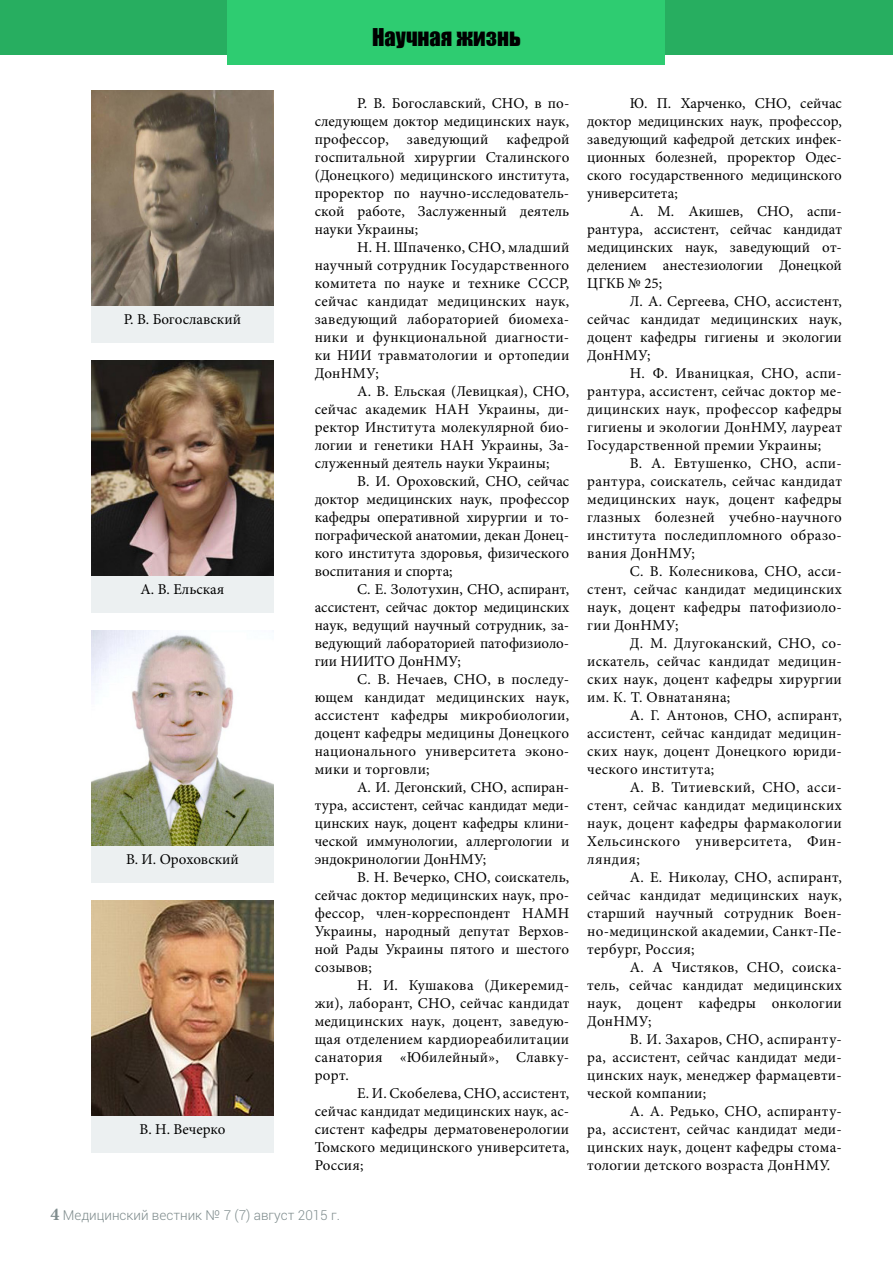
<style>
.page{position:relative;width:893px;height:1263px;background:#fff}
.page>*{position:absolute;margin:0;border:0;box-sizing:border-box;transform-origin:0 0}
.t1{font:22.5px "Impact";color:#000}
.t2{font:15px/18px "Minion Pro";letter-spacing:.015em;color:#000;text-align:justify}
.t3{font:15px "Minion Pro";letter-spacing:-.005em;color:#000}
.t4{font:300 13.5px "Roboto";color:#7f8c8d}
.s1{font-family:"Minion Pro";font-weight:700;font-size:18px}
</style>
<div class="page">
<div style="left:0;top:0;width:893px;height:54px;background:#27ae60"></div>
<div style="left:228px;top:0;width:437px;height:65px;background:#2ecc71"></div>
<img style="left:91px;top:90px;width:183px;height:216px">
<div style="left:91px;top:306px;width:183px;height:36px;background:#ecf0f1"></div>
<img style="left:91px;top:360px;width:183px;height:216px">
<div style="left:91px;top:576px;width:183px;height:36px;background:#ecf0f1"></div>
<img style="left:91px;top:630px;width:183px;height:216px">
<div style="left:91px;top:846px;width:183px;height:36px;background:#ecf0f1"></div>
<img style="left:91px;top:900px;width:183px;height:216px">
<div style="left:91px;top:1116px;width:183px;height:36px;background:#ecf0f1"></div>
<h1 class="t1" style="left:372px;top:20px;width:150px">Научная жизнь</h1>
<p class="t2" style="left:124px;top:310px;width:119px">Р. В. Богославский</p>
<p class="t2" style="left:141px;top:580px;width:85px">А. В. Ельская</p>
<p class="t2" style="left:126px;top:850px;width:114px">В. И. Ороховский</p>
<p class="t3" style="left:140px;top:1119px;width:87px">В. Н. Вечерко</p>
<p class="t2" style="left:315px;top:94px;width:256px;text-indent:43px">Р. В. Богославский, СНО, в по&shy;следующем доктор медицинских наук, профессор, заведующий кафедрой госпитальной хирургии Сталинского (Донецкого) медицинского института, проректор по научно-исследователь&shy;ской работе, Заслуженный деятель науки Украины;</p>
<p class="t2" style="left:315px;top:238px;width:256px;text-indent:43px">Н. Н. Шпаченко, СНО, младший научный сотрудник Государственного комитета по науке и технике СССР, сейчас кандидат медицинских наук, заведующий лабораторией биомеха&shy;ники и функциональной диагности&shy;ки НИИ травматологии и ортопедии ДонНМУ;</p>
<p class="t2" style="left:315px;top:382px;width:256px;text-indent:43px">А. В. Ельская (Левицкая), СНО, сейчас академик НАН Украины, ди&shy;ректор Института молекулярной био&shy;логии и генетики НАН Украины, За&shy;служенный деятель науки Украины;</p>
<p class="t2" style="left:315px;top:472px;width:256px;text-indent:43px">В. И. Ороховский, СНО, сейчас доктор медицинских наук, профессор кафедры оперативной хирургии и то&shy;пографической анатомии, декан Донец&shy;кого института здоровья, физического воспитания и спорта;</p>
<p class="t2" style="left:315px;top:580px;width:256px;text-indent:43px">С. Е. Золотухин, СНО, аспирант, ассистент, сейчас доктор медицинских наук, ведущий научный сотрудник, за&shy;ведующий лабораторией патофизиоло&shy;гии НИИТО ДонНМУ;</p>
<p class="t2" style="left:315px;top:670px;width:256px;text-indent:43px">С. В. Нечаев, СНО, в последу&shy;ющем кандидат медицинских наук, ассистент кафедры микробиологии, доцент кафедры медицины Донецкого национального университета эконо&shy;мики и торговли;</p>
<p class="t2" style="left:315px;top:778px;width:256px;text-indent:43px">А. И. Дегонский, СНО, аспиран&shy;тура, ассистент, сейчас кандидат меди&shy;цинских наук, доцент кафедры клини&shy;ческой иммунологии, аллергологии и эндокринологии ДонНМУ;</p>
<p class="t2" style="left:315px;top:868px;width:256px;text-indent:43px">В. Н. Вечерко, СНО, соискатель, сейчас доктор медицинских наук, про&shy;фессор, член-корреспондент НАМН Украины, народный депутат Верхов&shy;ной Рады Украины пятого и шестого созывов;</p>
<p class="t2" style="left:315px;top:976px;width:256px;text-indent:43px">Н. И. Кушакова (Дикеремид&shy;жи), лаборант, СНО, сейчас кандидат медицинских наук, доцент, заведую&shy;щая отделением кардиореабилитации санатория «Юбилейный», Славку&shy;рорт.</p>
<p class="t2" style="left:315px;top:1084px;width:256px;text-indent:43px">Е. И. Скобелева, СНО, ассистент, сейчас кандидат медицинских наук, ас&shy;систент кафедры дерматовенерологии Томского медицинского университета, Россия;</p>
<p class="t4" style="left:51px;top:1206px;width:291px"><span class="s1">4</span> Медицинский вестник № 7 (7) август 2015 г.</p>
<p class="t2" style="left:587px;top:94px;width:256px;text-indent:43px">Ю. П. Харченко, СНО, сейчас доктор медицинских наук, профессор, заведующий кафедрой детских инфек&shy;ционных болезней, проректор Одес&shy;ского государственного медицинского университета;</p>
<p class="t2" style="left:587px;top:202px;width:256px;text-indent:43px">А. М. Акишев, СНО, аспи&shy;рантура, ассистент, сейчас кандидат медицинских наук, заведующий от&shy;делением анестезиологии Донецкой ЦГКБ № 25;</p>
<p class="t2" style="left:587px;top:292px;width:256px;text-indent:43px">Л. А. Сергеева, СНО, ассистент, сейчас кандидат медицинских наук, доцент кафедры гигиены и экологии ДонНМУ;</p>
<p class="t2" style="left:587px;top:364px;width:256px;text-indent:43px">Н. Ф. Иваницкая, СНО, аспи&shy;рантура, ассистент, сейчас доктор ме&shy;дицинских наук, профессор кафедры гигиены и экологии ДонНМУ, лауреат Государственной премии Украины;</p>
<p class="t2" style="left:587px;top:454px;width:256px;text-indent:43px">В. А. Евтушенко, СНО, аспи&shy;рантура, соискатель, сейчас кандидат медицинских наук, доцент кафедры глазных болезней учебно-научного института последипломного образо&shy;вания ДонНМУ;</p>
<p class="t2" style="left:587px;top:562px;width:256px;text-indent:43px">С. В. Колесникова, СНО, асси&shy;стент, сейчас кандидат медицинских наук, доцент кафедры патофизиоло&shy;гии ДонНМУ;</p>
<p class="t2" style="left:587px;top:634px;width:256px;text-indent:43px">Д. М. Длугоканский, СНО, со&shy;искатель, сейчас кандидат медицин&shy;ских наук, доцент кафедры хирургии им. К. Т. Овнатаняна;</p>
<p class="t2" style="left:587px;top:706px;width:256px;text-indent:43px">А. Г. Антонов, СНО, аспирант, ассистент, сейчас кандидат медицин&shy;ских наук, доцент Донецкого юриди&shy;ческого института;</p>
<p class="t2" style="left:587px;top:778px;width:256px;text-indent:43px">А. В. Титиевский, СНО, асси&shy;стент, сейчас кандидат медицинских наук, доцент кафедры фармакологии Хельсинского университета, Фин&shy;ляндия;</p>
<p class="t2" style="left:587px;top:868px;width:256px;text-indent:43px">А. Е. Николау, СНО, аспирант, сейчас кандидат медицинских наук, старший научный сотрудник Воен&shy;но-медицинской академии, Санкт-Пе&shy;тербург, Россия;</p>
<p class="t2" style="left:587px;top:958px;width:256px;text-indent:43px">А. А Чистяков, СНО, соиска&shy;тель, сейчас кандидат медицинских наук, доцент кафедры онкологии ДонНМУ;</p>
<p class="t2" style="left:587px;top:1030px;width:256px;text-indent:43px">В. И. Захаров, СНО, аспиранту&shy;ра, ассистент, сейчас кандидат меди&shy;цинских наук, менеджер фармацевти&shy;ческой компании;</p>
<p class="t2" style="left:587px;top:1102px;width:256px;text-indent:43px">А. А. Редько, СНО, аспиранту&shy;ра, ассистент, сейчас кандидат меди&shy;цинских наук, доцент кафедры стома&shy;тологии детского возраста ДонНМУ.</p>
</div>
